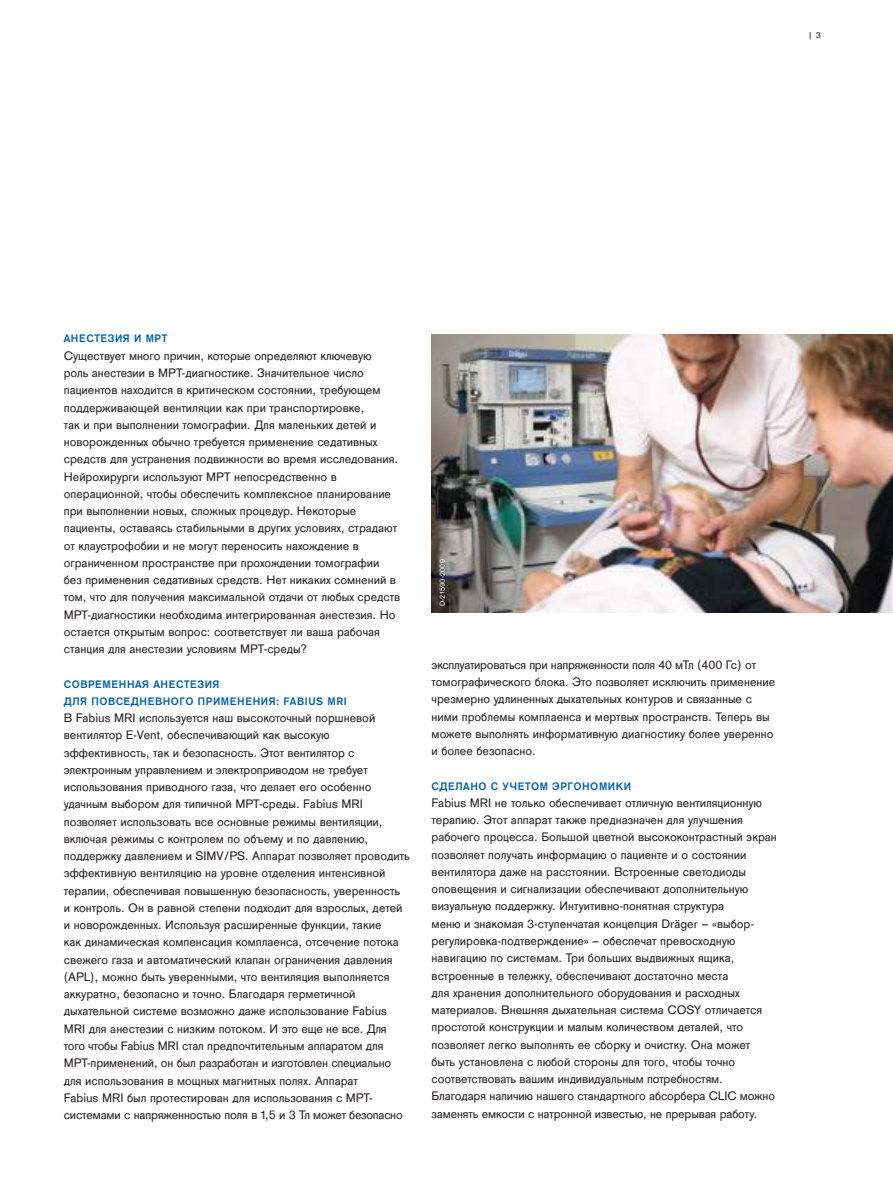
<style>
.page{position:relative;width:893px;height:1191px;background:#fff}
.page>*{position:absolute;margin:0;border:0;box-sizing:border-box;transform-origin:0 0}
.t1{font:12.75px/17.2px "Draeger Sans Global";color:#241f1f}
.t2{font:700 11.25px/17.2px "Draeger Sans Global";letter-spacing:.05em;color:#0060ac}
.t3{font:9px "Draeger Sans Global";color:#241f1f}
.t4{font:7.5px "Draeger Sans Global";letter-spacing:.025em;color:#fff}
</style>
<div class="page">
<img style="left:432px;top:335px;width:461px;height:277px">
<p class="t3" style="left:808px;top:30px;width:14px">| 3</p>
<p class="t2" style="left:64px;top:330px;width:105px">АНЕСТЕЗИЯ И МРТ</p>
<p class="t1" style="left:64px;top:347px;width:338px">Существует много причин, которые определяют ключевую<br>роль анестезии в МРТ-диагностике. Значительное число пациентов находится в критическом состоянии, требующем поддерживающей вентиляции как при транспортировке,<br>так и при выполнении томографии. Для маленьких детей и новорожденных обычно требуется применение седативных средств для устранения подвижности во время исследования.<br>Нейрохирурги используют МРТ непосредственно в операционной, чтобы обеспечить комплексное планирование при выполнении новых, сложных процедур. Некоторые пациенты, оставаясь стабильными в других условиях, страдают от клаустрофобии и не могут переносить нахождение в ограниченном пространстве при прохождении томографии без применения седативных средств. Нет никаких сомнений в том, что для получения максимальной отдачи от любых средств МРТ-диагностики необходима интегрированная анестезия. Но остается открытым вопрос: соответствует ли ваша рабочая станция для анестезии условиям МРТ-среды?</p>
<p class="t2" style="left:64px;top:675px;width:285px">СОВРЕМЕННАЯ АНЕСТЕЗИЯ<br>ДЛЯ ПОВСЕДНЕВНОГО ПРИМЕНЕНИЯ: FABIUS MRI</p>
<p class="t1" style="left:64px;top:709px;width:348px">В Fabius MRI используется наш высокоточный поршневой вентилятор E-Vent, обеспечивающий как высокую эффективность, так и безопасность. Этот вентилятор с электронным управлением и электроприводом не требует использования приводного газа, что делает его особенно удачным выбором для типичной МРТ-среды. Fabius MRI позволяет использовать все основные режимы вентиляции, включая режимы с контролем по объему и по давлению, поддержку давлением и SIMV/PS. Аппарат позволяет проводить эффективную вентиляцию на уровне отделения интенсивной терапии, обеспечивая повышенную безопасность, уверенность<br>и контроль. Он в равной степени подходит для взрослых, детей и новорожденных. Используя расширенные функции, такие<br>как динамическая компенсация комплаенса, отсечение потока свежего газа и автоматический клапан ограничения давления (APL), можно быть уверенными, что вентиляция выполняется аккуратно, безопасно и точно. Благодаря герметичной дыхательной системе возможно даже использование Fabius MRI для анестезии с низким потоком. И это еще не все. Для того чтобы Fabius MRI стал предпочтительным аппаратом для МРТ-применений, он был разработан и изготовлен специально для использования в мощных магнитных полях. Аппарат<br>Fabius MRI был протестирован для использования с МРТ&shy;системами с напряженностью поля в 1,5 и 3 Тл может безопасно</p>
<p class="t4" style="left:438px;top:606px;width:48px;rotate:-90deg">D-21590-2009</p>
<p class="t1" style="left:432px;top:656px;width:345px">эксплуатироваться при напряженности поля 40 мТл (400 Гс) от томографического блока. Это позволяет исключить применение чрезмерно удлиненных дыхательных контуров и связанные с ними проблемы комплаенса и мертвых пространств. Теперь вы можете выполнять информативную диагностику более уверенно и более безопасно.</p>
<p class="t2" style="left:432px;top:777px;width:201px">СДЕЛАНО С УЧЕТОМ ЭРГОНОМИКИ</p>
<p class="t1" style="left:432px;top:794px;width:347px">Fabius MRI не только обеспечивает отличную вентиляционную терапию. Этот аппарат также предназначен для улучшения рабочего процесса. Большой цветной высококонтрастный экран позволяет получать информацию о пациенте и о состоянии вентилятора даже на расстоянии. Встроенные светодиоды оповещения и сигнализации обеспечивают дополнительную визуальную поддержку. Интуитивно-понятная структура<br>меню и знакомая 3-ступенчатая концепция Dräger – «выбор&shy;регулировка-подтверждение» – обеспечат превосходную навигацию по системам. Три больших выдвижных ящика, встроенные в тележку, обеспечивают достаточно места<br>для хранения дополнительного оборудования и расходных материалов. Внешняя дыхательная система COSY отличается простотой конструкции и малым количеством деталей, что позволяет легко выполнять ее сборку и очистку. Она может быть установлена с любой стороны для того, чтобы точно соответствовать вашим индивидуальным потребностям.<br>Благодаря наличию нашего стандартного абсорбера CLIC можно заменять емкости с натронной известью, не прерывая работу.</p>
</div>
